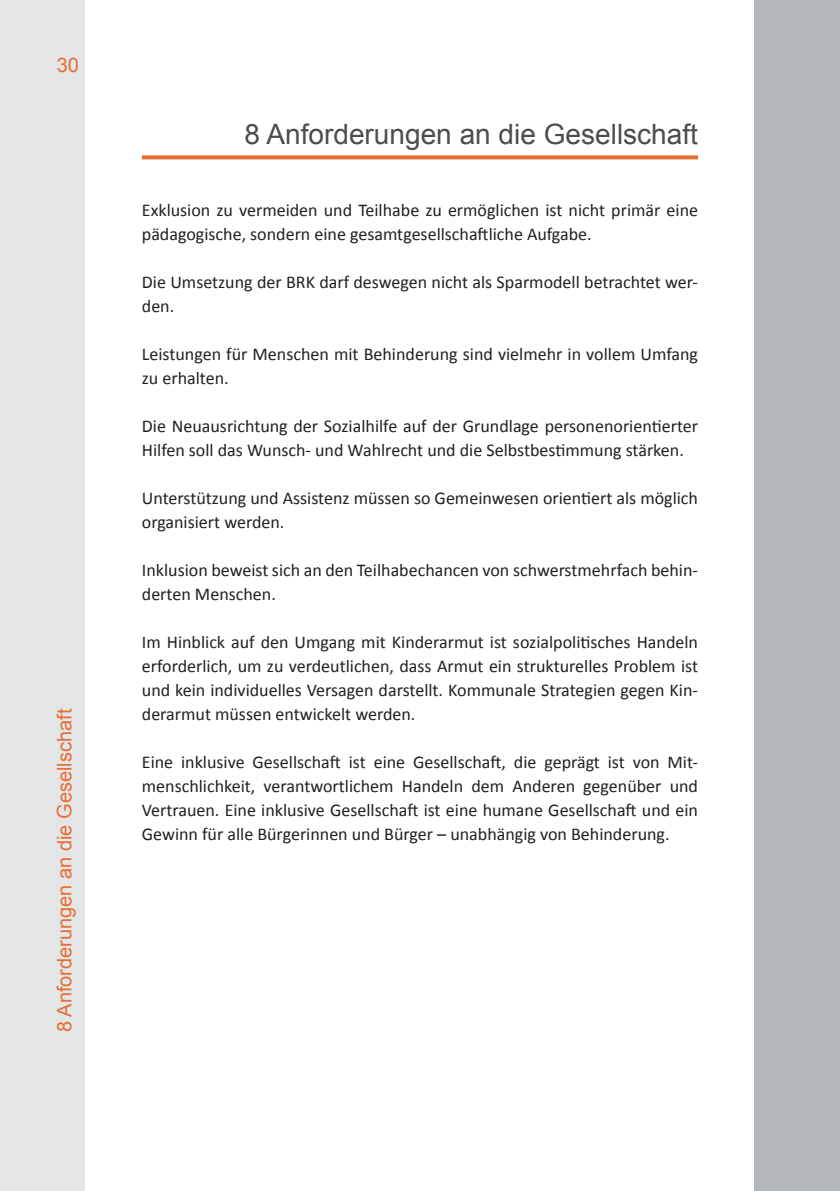
<style>
.page{position:relative;width:840px;height:1191px;background:#fff}
.page>*{position:absolute;margin:0;border:0;box-sizing:border-box;transform-origin:0 0}
.t1{font:28px "Arial";color:#4b4c4d}
.t2{font:20px "Arial";color:#e86e34}
.t3{font:18px/24px "Calibri";color:#231f20}
</style>
<div class="page">
<div style="left:0;top:0;width:85px;height:1191px;background:#e4e5e7"></div>
<div style="left:754px;top:0;width:85px;height:1191px;background:#b2b7bb"></div>
<svg style="left:142px;top:155px;width:555px;height:4px;background:#ea7c47"></svg>
<p class="t2" style="left:57px;top:52px;width:24px">30</p>
<p class="t2" style="left:51px;top:1032px;width:325px;rotate:-90deg">8 Anforderungen an die Gesellschaft</p>
<h1 class="t1" style="left:244px;top:116px;width:454px">8 Anforderungen an die Gesellschaft</h1>
<p class="t3" style="left:142px;top:198px;width:557px">Exklusion zu vermeiden und Teilhabe zu ermöglichen ist nicht primär eine pädagogische, sondern eine gesamtgesellschaftliche Aufgabe.</p>
<p class="t3" style="left:142px;top:270px;width:557px">Die Umsetzung der BRK darf deswegen nicht als Sparmodell betrachtet wer&shy;den.</p>
<p class="t3" style="left:142px;top:342px;width:557px">Leistungen für Menschen mit Behinderung sind vielmehr in vollem Umfang zu erhalten.</p>
<p class="t3" style="left:142px;top:414px;width:557px">Die Neuausrichtung der Sozialhilfe auf der Grundlage personenorientierter<br>Hilfen soll das Wunsch- und Wahlrecht und die Selbstbestimmung stärken.</p>
<p class="t3" style="left:142px;top:486px;width:557px">Unterstützung und Assistenz müssen so Gemeinwesen orientiert als möglich organisiert werden.</p>
<p class="t3" style="left:142px;top:558px;width:557px">Inklusion beweist sich an den Teilhabechancen von schwerstmehrfach behin&shy;derten Menschen.</p>
<p class="t3" style="left:142px;top:630px;width:557px;text-align:justify">Im Hinblick auf den Umgang mit Kinderarmut ist sozialpolitisches Handeln erforderlich, um zu verdeutlichen, dass Armut ein strukturelles Problem ist und kein individuelles Versagen darstellt. Kommunale Strategien gegen Kin&shy;derarmut müssen entwickelt werden.</p>
<p class="t3" style="left:142px;top:750px;width:557px;text-align:justify">Eine inklusive Gesellschaft ist eine Gesellschaft, die geprägt ist von Mit&shy;menschlichkeit, verantwortlichem Handeln dem Anderen gegenüber und Vertrauen. Eine inklusive Gesellschaft ist eine humane Gesellschaft und ein Gewinn für alle Bürgerinnen und Bürger – unabhängig von Behinderung.</p>
</div>
